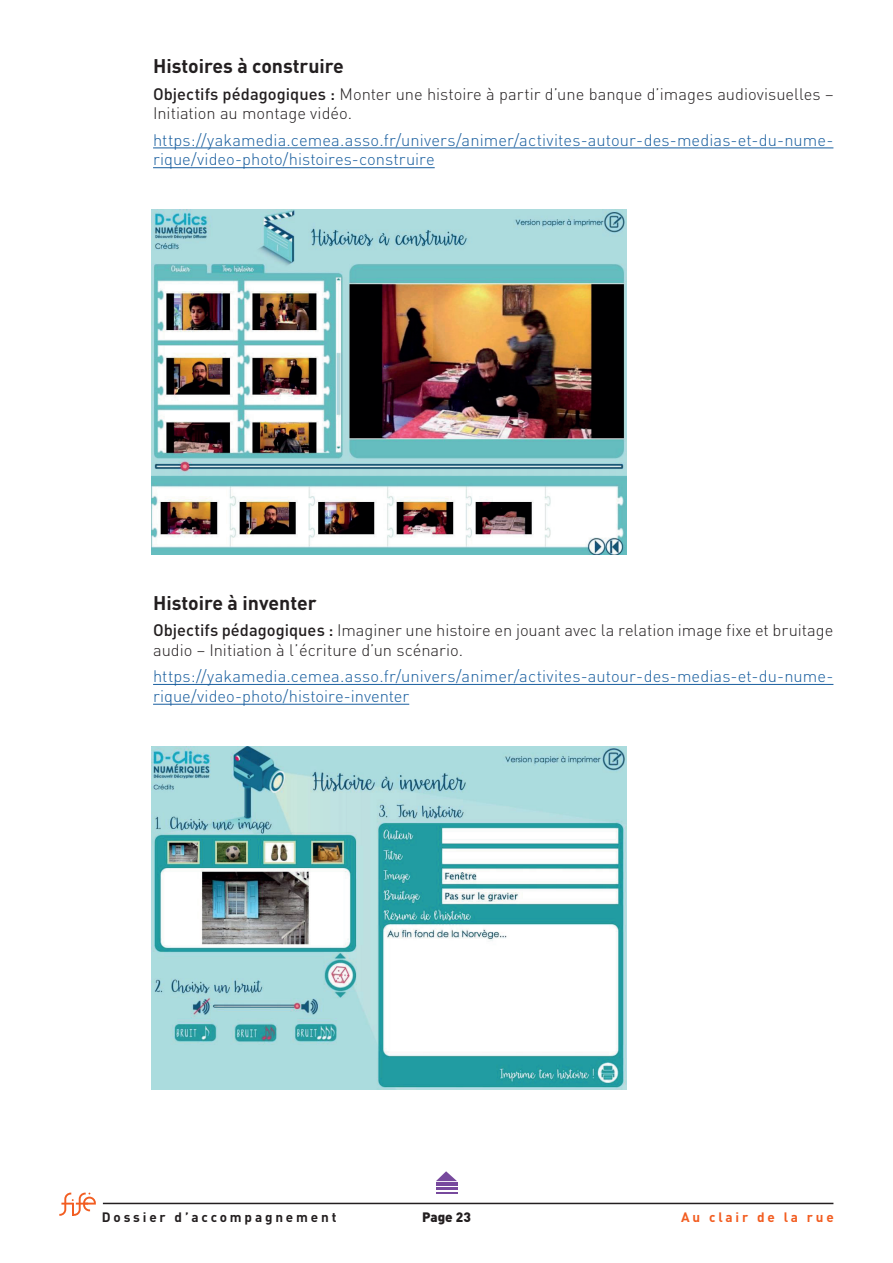
<style>
.page{position:relative;width:893px;height:1263px;background:#fff}
.page>*{position:absolute;margin:0;border:0;box-sizing:border-box;transform-origin:0 0}
.t1{font:700 19.5px "DIN Pro";color:#231f20}
.t2{font:300 16.5px/19.8px "DIN Pro";letter-spacing:.005em;color:#175d9e}
.t3{font:300 16.5px/19.8px "DIN Pro";color:#231f20}
.t4{font:700 13.5px "DIN Pro";letter-spacing:.21em;color:#231f20}
.t5{font:700 13.5px "DIN Pro";letter-spacing:.21em;color:#f25d21}
.t6{font:900 13.5px "DIN Pro";color:#231f20}
.s1{font-weight:500}
</style>
<div class="page">
<hr style="left:103px;top:1203px;width:730px;height:1px;background:#231f20">
<svg style="left:59px;top:1192px;width:37px;height:24px"></svg>
<hr style="left:436px;top:1191px;width:21px;height:2px;background:#77499d">
<hr style="left:436px;top:1187px;width:21px;height:3px;background:#77499d">
<hr style="left:436px;top:1182px;width:21px;height:4px;background:#77499d">
<svg style="left:436px;top:1171px;width:21px;height:10px"></svg>
<hr style="left:153px;top:148px;width:680px;height:1px;background:#175d9e">
<hr style="left:153px;top:167px;width:282px;height:1px;background:#175d9e">
<hr style="left:153px;top:684px;width:680px;height:1px;background:#175d9e">
<hr style="left:153px;top:704px;width:256px;height:1px;background:#175d9e">
<img style="left:152px;top:210px;width:475px;height:344px">
<img style="left:152px;top:746px;width:475px;height:344px">
<p class="t1" style="left:153px;top:50px;width:192px">Histoires à construire</p>
<p class="t3" style="left:153px;top:82px;width:682px"><span class="s1">Objectifs pédagogiques :</span> Monter une histoire à partir d’une banque d’images audiovisuelles –<br>Initiation au montage vidéo.</p>
<p class="t2" style="left:153px;top:128px;width:682px">https://yakamedia.cemea.asso.fr/univers/animer/activites-autour-des-medias-et-du-nume&shy;rique/video-photo/histoires-construire</p>
<p class="t1" style="left:153px;top:587px;width:165px">Histoire à inventer</p>
<p class="t3" style="left:153px;top:619px;width:682px"><span class="s1">Objectifs pédagogiques :</span> Imaginer une histoire en jouant avec la relation image fixe et bruitage audio – Initiation à l’écriture d’un scénario.</p>
<p class="t2" style="left:153px;top:665px;width:682px">https://yakamedia.cemea.asso.fr/univers/animer/activites-autour-des-medias-et-du-nume&shy;rique/video-photo/histoire-inventer</p>
<p class="t4" style="left:102px;top:1206px;width:236px">Dossier d’accompagnement</p>
<p class="t6" style="left:422px;top:1205px;width:50px">Page 23</p>
<p class="t5" style="left:681px;top:1206px;width:154px">Au clair de la rue</p>
</div>
